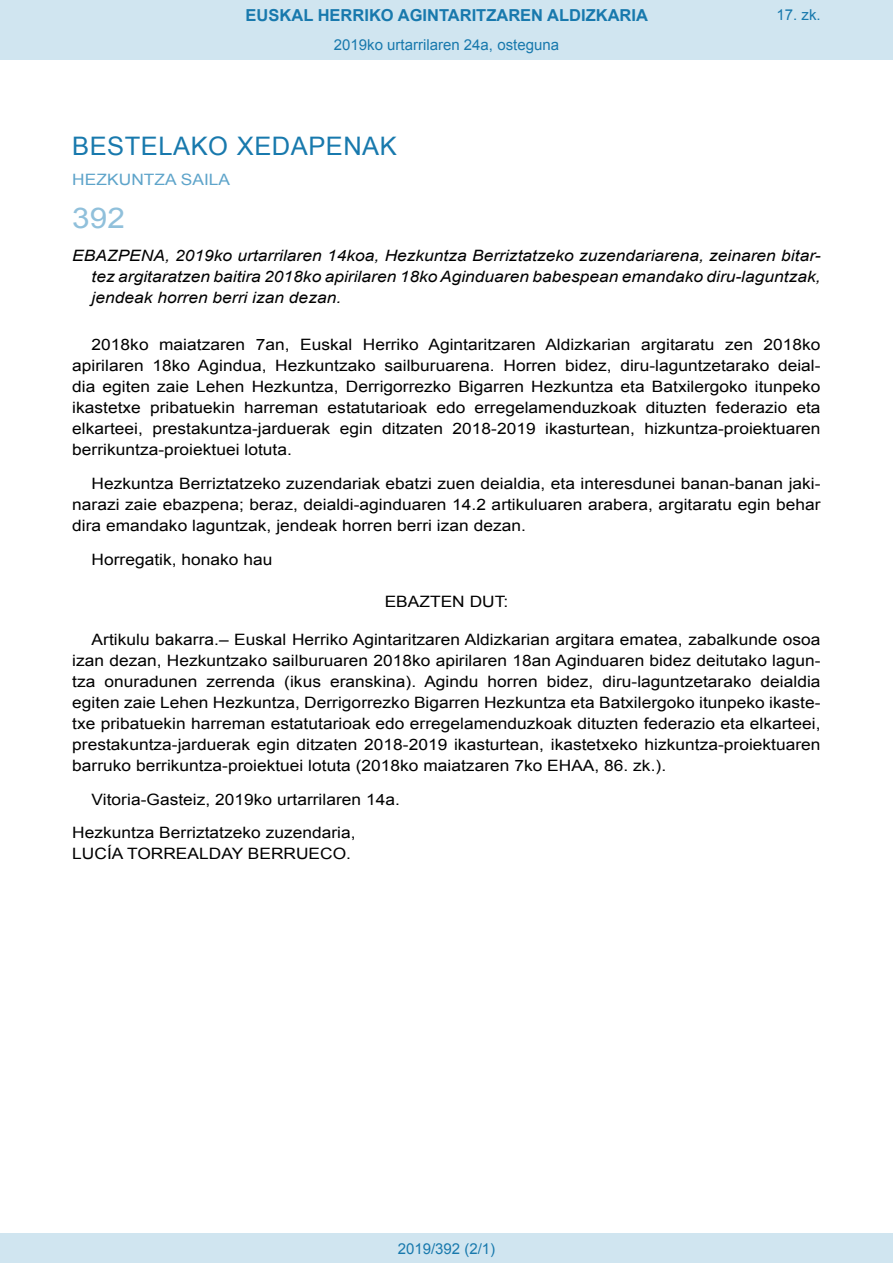
<style>
.page{position:relative;width:893px;height:1263px;background:#fff}
.page>*{position:absolute;margin:0;border:0;box-sizing:border-box;transform-origin:0 0}
.BOPVOrden{font:28.5px "Arial";color:#90c0db;scale:1.11 1}
.BOPVSeccion{font:25.5px "Arial";letter-spacing:.02em;color:#1879ad}
.t1{font:700 16.5px "Arial";color:#1879ad}
.BOPVDetalle{font:15.6px/21px "Arial";color:#000;text-align:justify;scale:1.11 1}
.BOPVTitulo{font:italic 15.6px/21px "Arial";color:#000;text-align:justify;scale:1.11 1}
.BOPVFirmaLugFec{font:15.6px "Arial";color:#000;scale:1.11 1}
.BOPVFirmaPuesto{font:15.6px "Arial";color:#000;scale:1.11 1}
.BOPVFirmaNombre{font:15.6px "Arial";color:#000;scale:1.11 1}
.BOPVOrganismo{font:15.6px "Arial";letter-spacing:.005em;color:#5ea4ca;scale:1.11 1}
.BOPVClave{font:15.6px "Arial";color:#000;scale:1.11 1}
.Paginacion_Centro{font:15px "Arial";color:#1879ad}
</style>
<div class="page">
<div style="left:0;top:0;width:893px;height:60px;background:#d0e5f0"></div>
<div style="left:0;top:1233px;width:893px;height:30px;background:#d0e5f0"></div>
<p class="t1" style="left:246px;top:4px;width:404px">EUSKAL HERRIKO AGINTARITZAREN ALDIZKARIA</p>
<p class="Paginacion_Centro" style="left:334px;top:35px;width:227px">2019ko urtarrilaren 24a, osteguna</p>
<p class="Paginacion_Centro" style="left:776px;top:5px;width:46px">17. zk.</p>
<p class="BOPVSeccion" style="left:72px;top:129px;width:326px">BESTELAKO XEDAPENAK</p>
<p class="BOPVOrganismo" style="left:72px;top:169px;width:144px">HEZKUNTZA SAILA</p>
<p class="BOPVOrden" style="left:72px;top:199px;width:49px">392</p>
<p class="BOPVTitulo" style="left:92px;top:246px;width:658px;text-indent:-19px">EBAZPENA, 2019ko urtarrilaren 14koa, Hezkuntza Berriztatzeko zuzendariarena, zeinaren bitar&shy;tez argitaratzen baitira 2018ko apirilaren 18ko Aginduaren babespean emandako diru-laguntzak, jendeak horren berri izan dezan.</p>
<p class="BOPVDetalle" style="left:72px;top:334px;width:676px;text-indent:19px">2018ko maiatzaren 7an, Euskal Herriko Agintaritzaren Aldizkarian argitaratu zen 2018ko apirilaren 18ko Agindua, Hezkuntzako sailburuarena. Horren bidez, diru-laguntzetarako deial&shy;dia egiten zaie Lehen Hezkuntza, Derrigorrezko Bigarren Hezkuntza eta Batxilergoko itunpeko ikastetxe pribatuekin harreman estatutarioak edo erregelamenduzkoak dituzten federazio eta elkarteei, prestakuntza-jarduerak egin ditzaten 2018-2019 ikasturtean, hizkuntza-proiektuaren berrikuntza-proiektuei lotuta.</p>
<p class="BOPVDetalle" style="left:72px;top:473px;width:676px;text-indent:19px">Hezkuntza Berriztatzeko zuzendariak ebatzi zuen deialdia, eta interesdunei banan-banan jaki&shy;narazi zaie ebazpena; beraz, deialdi-aginduaren 14.2 artikuluaren arabera, argitaratu egin behar dira emandako laguntzak, jendeak horren berri izan dezan.</p>
<p class="BOPVDetalle" style="left:92px;top:549px;width:164px">Horregatik, honako hau</p>
<p class="BOPVClave" style="left:385px;top:591px;width:113px">EBAZTEN DUT:</p>
<p class="BOPVDetalle" style="left:72px;top:629px;width:676px;text-indent:19px">Artikulu bakarra.– Euskal Herriko Agintaritzaren Aldizkarian argitara ematea, zabalkunde osoa izan dezan, Hezkuntzako sailburuaren 2018ko apirilaren 18an Aginduaren bidez deitutako lagun&shy;tza onuradunen zerrenda (ikus eranskina). Agindu horren bidez, diru-laguntzetarako deialdia egiten zaie Lehen Hezkuntza, Derrigorrezko Bigarren Hezkuntza eta Batxilergoko itunpeko ikaste&shy;txe pribatuekin harreman estatutarioak edo erregelamenduzkoak dituzten federazio eta elkarteei, prestakuntza-jarduerak egin ditzaten 2018-2019 ikasturtean, ikastetxeko hizkuntza-proiektuaren barruko berrikuntza-proiektuei lotuta (2018ko maiatzaren 7ko EHAA, 86. zk.).</p>
<p class="BOPVFirmaLugFec" style="left:92px;top:789px;width:279px">Vitoria-Gasteiz, 2019ko urtarrilaren 14a.</p>
<p class="BOPVFirmaPuesto" style="left:72px;top:823px;width:257px">Hezkuntza Berriztatzeko zuzendaria,</p>
<p class="BOPVFirmaNombre" style="left:72px;top:844px;width:253px">LUCÍA TORREALDAY BERRUECO.</p>
<p class="Paginacion_Centro" style="left:398px;top:1238px;width:99px">2019/392 (2/1)</p>
</div>
